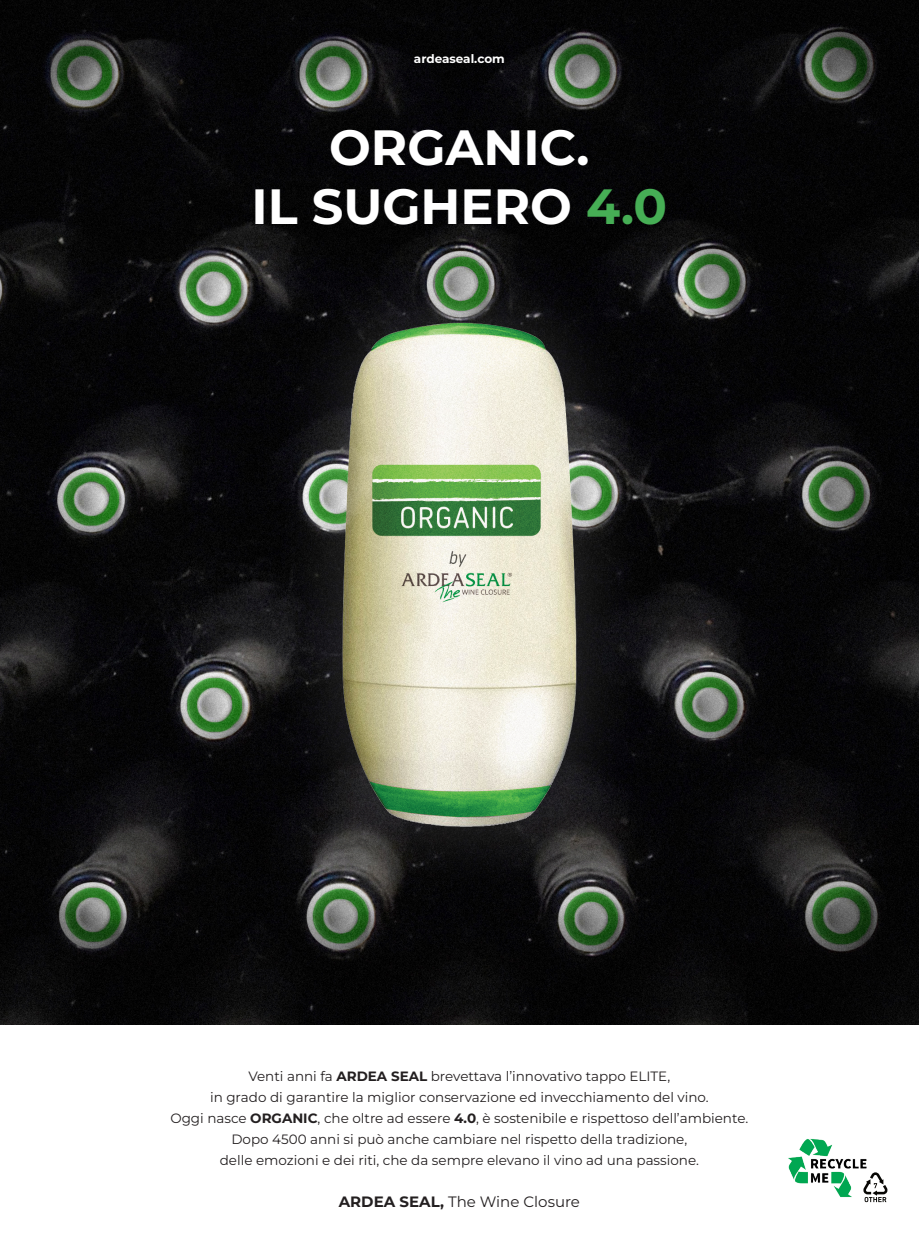
<style>
.page{position:relative;width:919px;height:1238px;background:#fff}
.page>*{position:absolute;margin:0;border:0;box-sizing:border-box;transform-origin:0 0}
.t1{font:700 49.5px/59.4px "Montserrat";color:#fff;text-align:center}
.t2{font:15px "Montserrat";color:#231f20}
.t3{font:13.5px/21px "Montserrat";color:#231f20;text-align:center}
.t4{font:700 12px "Montserrat";color:#fff}
.s1{color:#46ae55}
.s2{font-weight:700}
</style>
<div class="page">
<img style="left:0;top:0;width:918px;height:1025px">
<img style="left:273px;top:255px;width:372px;height:639px">
<img style="left:788px;top:1138px;width:95px;height:65px">
<svg style="left:863px;top:1172px;width:24px;height:30px"></svg>
<p class="t4" style="left:414px;top:51px;width:92px">ardeaseal.com</p>
<h1 class="t1" style="left:252px;top:117px;width:417px">ORGANIC.<br>IL SUGHERO <span class="s1">4.0</span></h1>
<p class="t3" style="left:170px;top:1066px;width:579px">Venti anni fa <span class="s2">ARDEA SEAL</span> brevettava l’innovativo tappo ELITE,<br>in grado di garantire la miglior conservazione ed invecchiamento del vino.<br>Oggi nasce <span class="s2">ORGANIC</span>, che oltre ad essere <span class="s2">4.0</span>, è sostenibile e rispettoso dell’ambiente.<br>Dopo 4500 anni si può anche cambiare nel rispetto della tradizione,<br>delle emozioni e dei riti, che da sempre elevano il vino ad una passione.</p>
<p class="t2" style="left:339px;top:1192px;width:243px"><span class="s2">ARDEA SEAL,</span> The Wine Closure</p>
</div>
